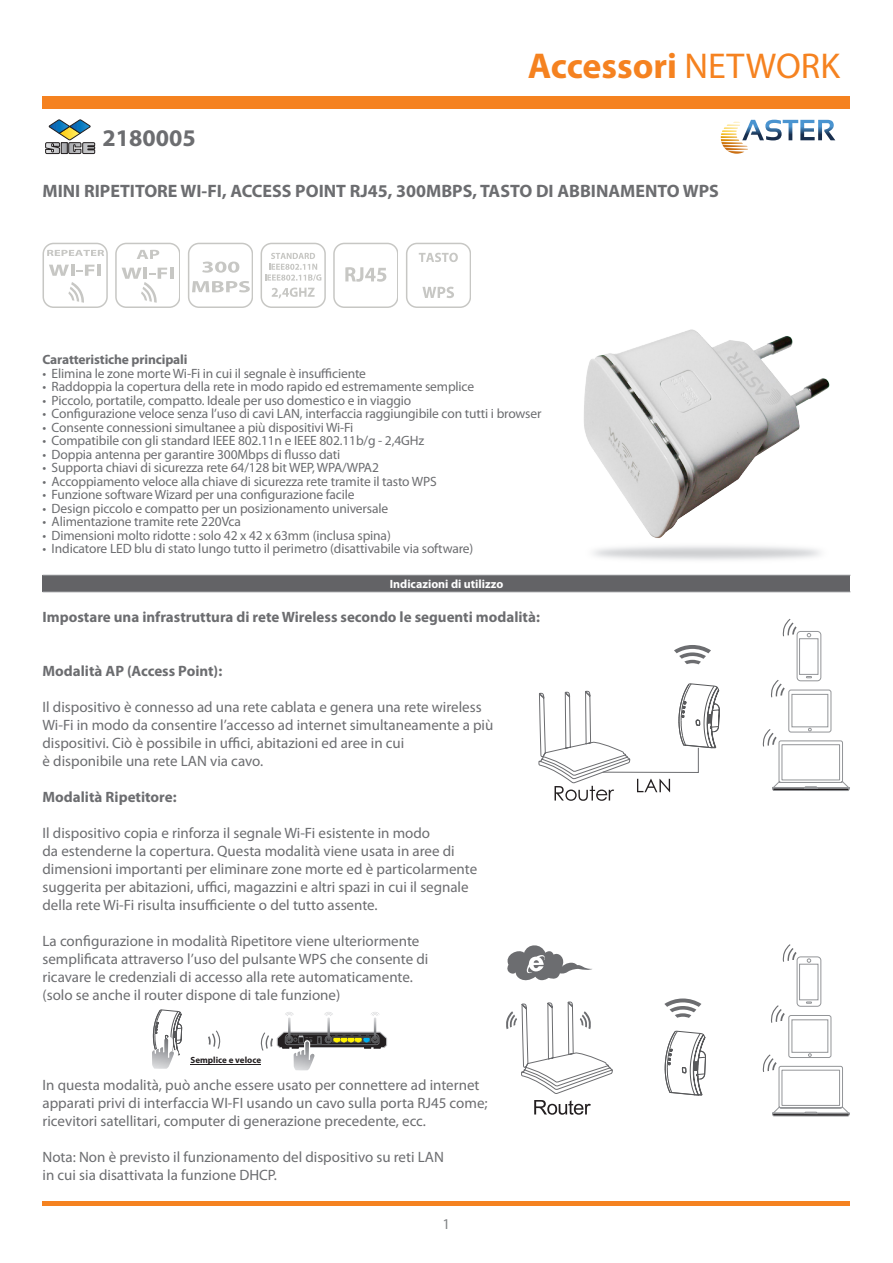
<style>
.page{position:relative;width:893px;height:1263px;background:#fff}
.page>*{position:absolute;margin:0;border:0;box-sizing:border-box;transform-origin:0 0}
.t1{font:700 36px "Myriad Pro";color:#f58220}
.t2{font:700 24px "Myriad Pro";color:#6c6d70}
.t3{font:700 18px "Myriad Pro";color:#6c6d70}
.t4{font:15px "Myriad Pro";color:#6c6d70}
.t5{font:700 15px "Myriad Pro";color:#6c6d70}
.t6{font:15px "Myriad Pro";color:#808285}
.t7{font:13.5px "Myriad Pro";letter-spacing:-.01em;color:#6c6d70}
.t8{font:700 13.5px "Myriad Pro";letter-spacing:-.01em;color:#6c6d70}
.t9{font:700 12px "Myriad Pro";color:#fff}
.t10{font:700 9px "Myriad Pro";color:#231f20}
.s1{font-weight:400}
</style>
<div class="page">
<div style="left:43px;top:96px;width:807px;height:12px;background:#f58220"></div>
<hr style="left:43px;top:1201px;width:807px;height:4px;background:#f58220">
<svg style="left:43px;top:242px;width:428px;height:66px"></svg>
<svg style="left:47px;top:250px;width:57px;height:6px"></svg>
<svg style="left:49px;top:265px;width:46px;height:11px"></svg>
<hr style="left:97px;top:265px;width:4px;height:11px;background:#c7c7c4">
<div style="left:43px;top:243px;width:64px;height:65px;border:2px solid #c7c7c4;border-radius:10px"></div>
<svg style="left:68px;top:282px;width:16px;height:21px"></svg>
<svg style="left:137px;top:250px;width:22px;height:9px"></svg>
<div style="left:115px;top:243px;width:65px;height:65px;border:2px solid #c7c7c4;border-radius:10px"></div>
<svg style="left:122px;top:268px;width:51px;height:35px"></svg>
<svg style="left:202px;top:262px;width:37px;height:11px"></svg>
<svg style="left:192px;top:281px;width:57px;height:11px"></svg>
<div style="left:188px;top:243px;width:64px;height:65px;border:2px solid #c7c7c4;border-radius:10px"></div>
<svg style="left:265px;top:253px;width:56px;height:28px"></svg>
<svg style="left:272px;top:288px;width:43px;height:10px"></svg>
<div style="left:261px;top:243px;width:64px;height:65px;border:2px solid #c7c7c4;border-radius:10px"></div>
<svg style="left:345px;top:267px;width:41px;height:15px"></svg>
<div style="left:333px;top:243px;width:65px;height:65px;border:2px solid #c7c7c4;border-radius:10px"></div>
<svg style="left:419px;top:253px;width:39px;height:9px"></svg>
<svg style="left:422px;top:287px;width:32px;height:11px"></svg>
<div style="left:406px;top:243px;width:64px;height:65px;border:2px solid #c7c7c4;border-radius:10px"></div>
<img style="left:584px;top:329px;width:246px;height:209px">
<div style="left:43px;top:575px;width:807px;height:17px;background:#636366"></div>
<hr style="left:43px;top:575px;width:807px;height:1px;background:#939598">
<hr style="left:43px;top:591px;width:807px;height:1px;background:#939598">
<svg style="left:46px;top:120px;width:49px;height:34px"></svg>
<svg style="left:721px;top:120px;width:114px;height:34px"></svg>
<svg style="left:288px;top:1017px;width:2px;height:23px"></svg>
<svg style="left:285px;top:1012px;width:9px;height:4px"></svg>
<svg style="left:374px;top:1017px;width:2px;height:23px"></svg>
<svg style="left:371px;top:1012px;width:8px;height:4px"></svg>
<svg style="left:327px;top:1017px;width:3px;height:23px"></svg>
<svg style="left:324px;top:1012px;width:9px;height:4px"></svg>
<svg style="left:152px;top:1010px;width:30px;height:59px"></svg>
<svg style="left:190px;top:1030px;width:197px;height:41px"></svg>
<svg style="left:762px;top:619px;width:88px;height:172px"></svg>
<svg style="left:674px;top:645px;width:37px;height:19px"></svg>
<svg style="left:762px;top:944px;width:88px;height:172px"></svg>
<svg style="left:506px;top:684px;width:213px;height:431px"></svg>
<h1 class="t1" style="left:528px;top:42px;width:314px">Accessori <span class="s1">NETWORK</span></h1>
<p class="t2" style="left:102px;top:122px;width:95px">2180005</p>
<p class="t3" style="left:43px;top:179px;width:678px">MINI RIPETITORE WI-FI, ACCESS POINT RJ45, 300MBPS, TASTO DI ABBINAMENTO WPS</p>
<p class="t8" style="left:43px;top:351px;width:147px">Caratteristiche principali</p>
<p class="t7" style="left:43px;top:365px;width:325px">• Elimina le zone morte Wi-Fi in cui il segnale è insufficiente</p>
<p class="t7" style="left:43px;top:379px;width:433px">• Raddoppia la copertura della rete in modo rapido ed estremamente semplice</p>
<p class="t7" style="left:43px;top:392px;width:370px">• Piccolo, portatile, compatto. Ideale per uso domestico e in viaggio</p>
<p class="t7" style="left:43px;top:406px;width:500px">• Configurazione veloce senza l’uso di cavi LAN, interfaccia raggiungibile con tutti i browser</p>
<p class="t7" style="left:43px;top:419px;width:312px">• Consente connessioni simultanee a più dispositivi Wi-Fi</p>
<p class="t7" style="left:43px;top:433px;width:383px">• Compatibile con gli standard IEEE 802.11n e IEEE 802.11b/g - 2,4GHz</p>
<p class="t7" style="left:43px;top:446px;width:299px">• Doppia antenna per garantire 300Mbps di flusso dati</p>
<p class="t7" style="left:43px;top:460px;width:338px">• Supporta chiavi di sicurezza rete 64/128 bit WEP, WPA/WPA2</p>
<p class="t7" style="left:43px;top:473px;width:396px">• Accoppiamento veloce alla chiave di sicurezza rete tramite il tasto WPS</p>
<p class="t7" style="left:43px;top:487px;width:314px">• Funzione software Wizard per una configurazione facile</p>
<p class="t7" style="left:43px;top:500px;width:347px">• Design piccolo e compatto per un posizionamento universale</p>
<p class="t7" style="left:43px;top:514px;width:200px">• Alimentazione tramite rete 220Vca</p>
<p class="t7" style="left:43px;top:527px;width:350px">• Dimensioni molto ridotte : solo 42 x 42 x 63mm (inclusa spina)</p>
<p class="t7" style="left:43px;top:541px;width:432px">• Indicatore LED blu di stato lungo tutto il perimetro (disattivabile via software)</p>
<p class="t9" style="left:390px;top:576px;width:115px">Indicazioni di utilizzo</p>
<p class="t5" style="left:43px;top:607px;width:499px">Impostare una infrastruttura di rete Wireless secondo le seguenti modalità:</p>
<p class="t5" style="left:43px;top:661px;width:181px">Modalità AP (Access Point):</p>
<p class="t4" style="left:43px;top:698px;width:441px">Il dispositivo è connesso ad una rete cablata e genera una rete wireless</p>
<p class="t4" style="left:43px;top:716px;width:452px">Wi-Fi in modo da consentire l’accesso ad internet simultaneamente a più</p>
<p class="t4" style="left:43px;top:734px;width:363px">dispositivi. Ciò è possibile in uffici, abitazioni ed aree in cui</p>
<p class="t4" style="left:43px;top:752px;width:222px">è disponibile una rete LAN via cavo.</p>
<p class="t5" style="left:43px;top:787px;width:136px">Modalità Ripetitore:</p>
<p class="t4" style="left:43px;top:824px;width:389px">Il dispositivo copia e rinforza il segnale Wi-Fi esistente in modo</p>
<p class="t4" style="left:43px;top:842px;width:414px">da estenderne la copertura. Questa modalità viene usata in aree di</p>
<p class="t4" style="left:43px;top:860px;width:436px">dimensioni importanti per eliminare zone morte ed è particolarmente</p>
<p class="t4" style="left:43px;top:878px;width:428px">suggerita per abitazioni, uffici, magazzini e altri spazi in cui il segnale</p>
<p class="t4" style="left:43px;top:896px;width:337px">della rete Wi-Fi risulta insufficiente o del tutto assente.</p>
<p class="t4" style="left:43px;top:932px;width:378px">La configurazione in modalità Ripetitore viene ulteriormente</p>
<p class="t4" style="left:43px;top:950px;width:387px">semplificata attraverso l’uso del pulsante WPS che consente di</p>
<p class="t4" style="left:43px;top:968px;width:372px">ricavare le credenziali di accesso alla rete automaticamente.</p>
<p class="t4" style="left:43px;top:986px;width:299px">(solo se anche il router dispone di tale funzione)</p>
<p class="t10" style="left:190px;top:1054px;width:72px">Semplice e veloce</p>
<p class="t4" style="left:43px;top:1076px;width:439px">In questa modalità, può anche essere usato per connettere ad internet</p>
<p class="t4" style="left:43px;top:1094px;width:447px">apparati privi di interfaccia WI-FI usando un cavo sulla porta RJ45 come;</p>
<p class="t4" style="left:43px;top:1112px;width:385px">ricevitori satellitari, computer di generazione precedente, ecc.</p>
<p class="t4" style="left:43px;top:1148px;width:403px">Nota: Non è previsto il funzionamento del dispositivo su reti LAN</p>
<p class="t4" style="left:43px;top:1166px;width:236px">in cui sia disattivata la funzione DHCP.</p>
<p class="t6" style="left:443px;top:1214px;width:9px">1</p>
</div>
